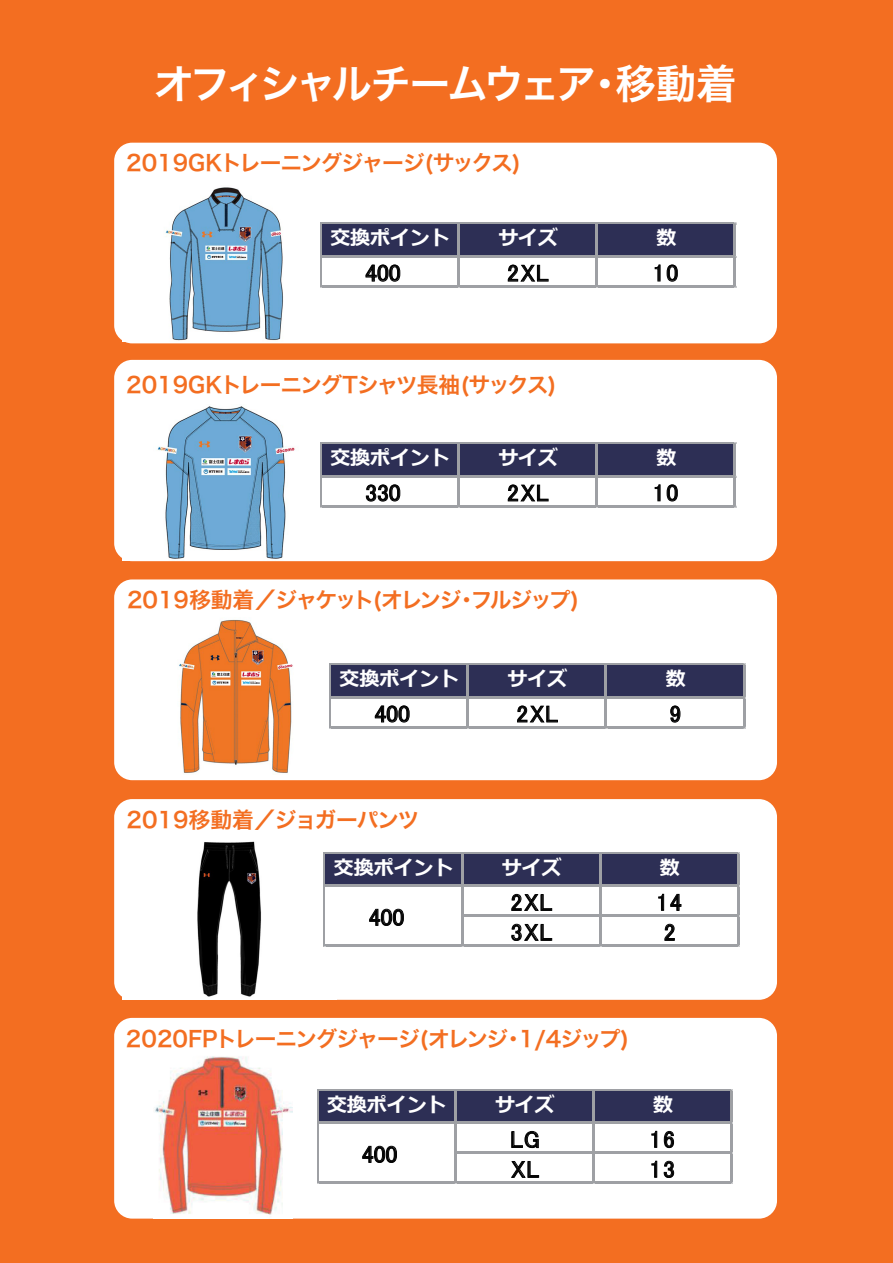
<style>
.page{position:relative;width:893px;height:1263px;background:#fff}
.page>*{position:absolute;margin:0;border:0;box-sizing:border-box;transform-origin:0 0}
.t1{font:40.5px "Hira Kaku Std W6";letter-spacing:-.1em;color:#fff}
.t2{font:23.7px "MS P Gothic";letter-spacing:.03em;color:#030303}
.t3{font:21.75px "Hira Kaku Std W6";letter-spacing:-.06em;color:#f36e21}
.t4{font:21.75px "Hira Kaku Std W6";letter-spacing:-.01em;color:#f36e21}
.t5{font:700 19.95px "Meiryo";color:#fff}
</style>
<div class="page">
<div style="left:0;top:0;width:892px;height:1263px;background:#f36e21"></div>
<div style="left:114px;top:799px;width:663px;height:201px;background:#fff;border-radius:18px"></div>
<img style="left:122px;top:841px;width:202px;height:159px">
<div style="left:325px;top:853px;width:415px;height:34px;background:#2d2f55"></div>
<svg style="left:511px;top:893px;width:42px;height:18px"></svg>
<svg style="left:658px;top:893px;width:6px;height:18px"></svg>
<svg style="left:670px;top:893px;width:12px;height:18px"></svg>
<svg style="left:511px;top:923px;width:42px;height:18px"></svg>
<svg style="left:664px;top:923px;width:11px;height:18px"></svg>
<svg style="left:369px;top:908px;width:35px;height:18px"></svg>
<hr style="left:325px;top:852px;width:415px;height:1px;background:#9ea0a4">
<hr style="left:325px;top:884px;width:415px;height:3px;background:#9ea0a4">
<hr style="left:463px;top:914px;width:277px;height:3px;background:#9ea0a4">
<hr style="left:324px;top:852px;width:1px;height:95px;background:#9ea0a4">
<hr style="left:461px;top:853px;width:2px;height:94px;background:#9ea0a4">
<hr style="left:599px;top:853px;width:2px;height:94px;background:#9ea0a4">
<hr style="left:325px;top:944px;width:415px;height:3px;background:#9ea0a4">
<hr style="left:737px;top:853px;width:3px;height:94px;background:#9ea0a4">
<div style="left:114px;top:579px;width:663px;height:201px;background:#fff;border-radius:18px"></div>
<img style="left:179px;top:619px;width:161px;height:154px">
<div style="left:331px;top:665px;width:414px;height:34px;background:#2d2f55"></div>
<svg style="left:374px;top:705px;width:36px;height:18px"></svg>
<svg style="left:517px;top:705px;width:41px;height:18px"></svg>
<svg style="left:670px;top:705px;width:11px;height:18px"></svg>
<hr style="left:331px;top:664px;width:414px;height:1px;background:#9ea0a4">
<hr style="left:331px;top:696px;width:414px;height:3px;background:#9ea0a4">
<hr style="left:330px;top:664px;width:1px;height:64px;background:#9ea0a4">
<hr style="left:467px;top:665px;width:2px;height:63px;background:#9ea0a4">
<hr style="left:605px;top:665px;width:2px;height:63px;background:#9ea0a4">
<hr style="left:331px;top:726px;width:414px;height:2px;background:#9ea0a4">
<hr style="left:743px;top:665px;width:2px;height:63px;background:#9ea0a4">
<div style="left:114px;top:1018px;width:663px;height:200px;background:#fff;border-radius:18px"></div>
<img style="left:155px;top:1056px;width:137px;height:159px">
<div style="left:318px;top:1090px;width:415px;height:34px;background:#2d2f55"></div>
<svg style="left:511px;top:1130px;width:28px;height:18px"></svg>
<svg style="left:651px;top:1130px;width:23px;height:18px"></svg>
<svg style="left:511px;top:1161px;width:28px;height:17px"></svg>
<svg style="left:651px;top:1160px;width:23px;height:18px"></svg>
<svg style="left:362px;top:1145px;width:35px;height:18px"></svg>
<hr style="left:318px;top:1089px;width:415px;height:1px;background:#9ea0a4">
<hr style="left:318px;top:1121px;width:415px;height:3px;background:#9ea0a4">
<hr style="left:456px;top:1151px;width:277px;height:3px;background:#9ea0a4">
<hr style="left:317px;top:1089px;width:1px;height:95px;background:#9ea0a4">
<hr style="left:454px;top:1090px;width:2px;height:94px;background:#9ea0a4">
<hr style="left:592px;top:1090px;width:3px;height:94px;background:#9ea0a4">
<hr style="left:318px;top:1181px;width:415px;height:3px;background:#9ea0a4">
<hr style="left:730px;top:1090px;width:3px;height:94px;background:#9ea0a4">
<div style="left:114px;top:360px;width:663px;height:201px;background:#fff;border-radius:18px"></div>
<img style="left:122px;top:406px;width:208px;height:155px">
<div style="left:322px;top:444px;width:414px;height:34px;background:#2d2f55"></div>
<svg style="left:366px;top:484px;width:35px;height:18px"></svg>
<svg style="left:507px;top:484px;width:42px;height:18px"></svg>
<svg style="left:654px;top:484px;width:24px;height:18px"></svg>
<hr style="left:322px;top:443px;width:414px;height:1px;background:#9ea0a4">
<hr style="left:322px;top:475px;width:414px;height:3px;background:#9ea0a4">
<hr style="left:320px;top:443px;width:2px;height:64px;background:#9ea0a4">
<hr style="left:457px;top:444px;width:3px;height:63px;background:#9ea0a4">
<hr style="left:595px;top:444px;width:3px;height:63px;background:#9ea0a4">
<hr style="left:322px;top:505px;width:414px;height:2px;background:#9ea0a4">
<hr style="left:734px;top:444px;width:2px;height:63px;background:#9ea0a4">
<div style="left:114px;top:143px;width:663px;height:200px;background:#fff;border-radius:18px"></div>
<img style="left:122px;top:187px;width:208px;height:155px">
<div style="left:322px;top:224px;width:414px;height:34px;background:#2d2f55"></div>
<svg style="left:365px;top:264px;width:36px;height:18px"></svg>
<svg style="left:507px;top:264px;width:42px;height:18px"></svg>
<svg style="left:654px;top:264px;width:24px;height:18px"></svg>
<hr style="left:322px;top:223px;width:414px;height:1px;background:#9ea0a4">
<hr style="left:322px;top:255px;width:414px;height:3px;background:#9ea0a4">
<hr style="left:320px;top:223px;width:2px;height:65px;background:#9ea0a4">
<hr style="left:457px;top:224px;width:3px;height:64px;background:#9ea0a4">
<hr style="left:595px;top:224px;width:3px;height:64px;background:#9ea0a4">
<hr style="left:322px;top:285px;width:414px;height:3px;background:#9ea0a4">
<hr style="left:734px;top:224px;width:2px;height:64px;background:#9ea0a4">
<h1 class="t1" style="left:154px;top:53px;width:585px">オフィシャルチームウェア・移動着</h1>
<p class="t3" style="left:126px;top:146px;width:396px">2019GKトレーニングジャージ(サックス)</p>
<p class="t5" style="left:330px;top:224px;width:121px">交換ポイント</p>
<p class="t5" style="left:498px;top:224px;width:61px">サイズ</p>
<p class="t5" style="left:656px;top:224px;width:21px">数</p>
<p class="t2" style="left:365px;top:261px;width:37px">400</p>
<p class="t2" style="left:507px;top:261px;width:43px">2XL</p>
<p class="t2" style="left:653px;top:261px;width:27px">10</p>
<p class="t3" style="left:126px;top:368px;width:432px">2019GKトレーニングTシャツ長袖(サックス)</p>
<p class="t5" style="left:330px;top:444px;width:121px">交換ポイント</p>
<p class="t5" style="left:498px;top:444px;width:61px">サイズ</p>
<p class="t5" style="left:656px;top:444px;width:21px">数</p>
<p class="t2" style="left:365px;top:481px;width:37px">330</p>
<p class="t2" style="left:507px;top:481px;width:43px">2XL</p>
<p class="t2" style="left:653px;top:481px;width:27px">10</p>
<p class="t3" style="left:127px;top:583px;width:454px">2019移動着／ジャケット(オレンジ・フルジップ)</p>
<p class="t5" style="left:340px;top:665px;width:121px">交換ポイント</p>
<p class="t5" style="left:508px;top:665px;width:61px">サイズ</p>
<p class="t5" style="left:666px;top:665px;width:21px">数</p>
<p class="t2" style="left:374px;top:702px;width:37px">400</p>
<p class="t2" style="left:516px;top:702px;width:43px">2XL</p>
<p class="t2" style="left:669px;top:702px;width:13px">9</p>
<p class="t4" style="left:127px;top:803px;width:294px">2019移動着／ジョガーパンツ</p>
<p class="t5" style="left:334px;top:853px;width:121px">交換ポイント</p>
<p class="t5" style="left:502px;top:853px;width:61px">サイズ</p>
<p class="t5" style="left:660px;top:853px;width:21px">数</p>
<p class="t2" style="left:511px;top:890px;width:43px">2XL</p>
<p class="t2" style="left:656px;top:890px;width:27px">14</p>
<p class="t2" style="left:511px;top:920px;width:43px">3XL</p>
<p class="t2" style="left:664px;top:920px;width:13px">2</p>
<p class="t2" style="left:369px;top:905px;width:37px">400</p>
<p class="t3" style="left:126px;top:1021px;width:505px">2020FPトレーニングジャージ(オレンジ・1/4ジップ)</p>
<p class="t5" style="left:327px;top:1090px;width:121px">交換ポイント</p>
<p class="t5" style="left:495px;top:1090px;width:61px">サイズ</p>
<p class="t5" style="left:653px;top:1090px;width:21px">数</p>
<p class="t2" style="left:510px;top:1127px;width:31px">LG</p>
<p class="t2" style="left:649px;top:1127px;width:27px">16</p>
<p class="t2" style="left:511px;top:1157px;width:29px">XL</p>
<p class="t2" style="left:649px;top:1157px;width:27px">13</p>
<p class="t2" style="left:362px;top:1142px;width:37px">400</p>
</div>
